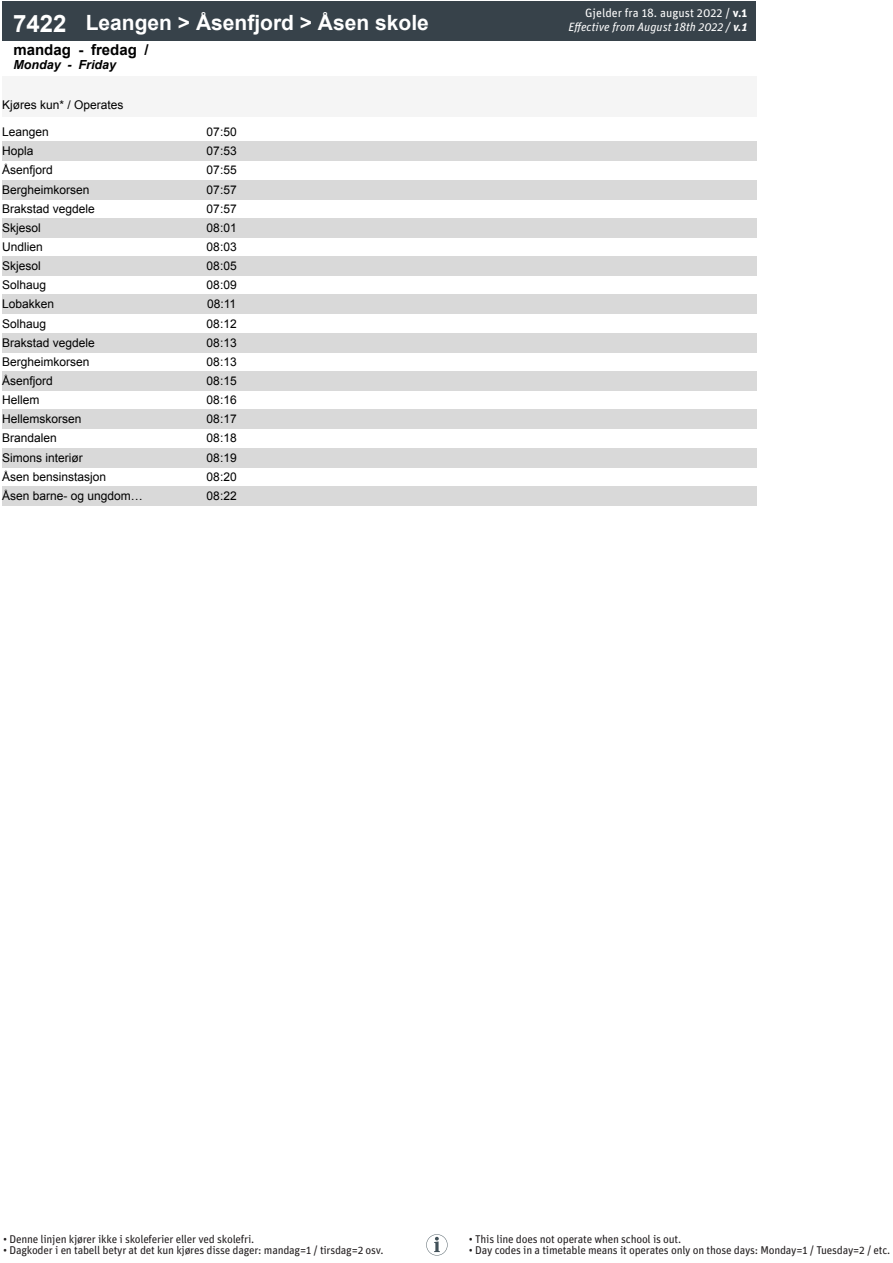
<style>
.page{position:relative;width:893px;height:1263px;background:#fff}
.page>*{position:absolute;margin:0;border:0;box-sizing:border-box;transform-origin:0 0}
.t1{font:700 21px "Arial";color:#fff}
.t2{font:700 15px "Arial";color:#000}
.t3{font:italic 700 12.45px "Arial";color:#000}
.t4{font:12px "Arial";color:#000}
.t5{font:italic 12px/14.4px "Unit Pro";color:#fff;text-align:right}
.t6{font:11.25px "Unit Pro";letter-spacing:-.02em;color:#231f20}
.s1{font-size:24px}
.s2{font-style:normal}
.s3{font-weight:700;font-style:normal}
.s4{font-weight:700}
</style>
<div class="page">
<div style="left:2px;top:77px;width:192px;height:40px;background:#f5f5f5"></div>
<div style="left:194px;top:77px;width:56px;height:40px;background:#f5f5f5"></div>
<div style="left:250px;top:77px;width:56px;height:40px;background:#f5f5f5"></div>
<div style="left:306px;top:77px;width:56px;height:40px;background:#f5f5f5"></div>
<div style="left:362px;top:77px;width:57px;height:40px;background:#f5f5f5"></div>
<div style="left:419px;top:77px;width:56px;height:40px;background:#f5f5f5"></div>
<div style="left:475px;top:77px;width:56px;height:40px;background:#f5f5f5"></div>
<div style="left:531px;top:77px;width:56px;height:40px;background:#f5f5f5"></div>
<div style="left:587px;top:77px;width:57px;height:40px;background:#f5f5f5"></div>
<div style="left:644px;top:77px;width:56px;height:40px;background:#f5f5f5"></div>
<div style="left:700px;top:77px;width:56px;height:40px;background:#f5f5f5"></div>
<div style="left:2px;top:1px;width:76px;height:40px;background:#37424a"></div>
<div style="left:78px;top:1px;width:678px;height:40px;background:#37424a"></div>
<div style="left:2px;top:142px;width:754px;height:19px;background:#d9d9d9"></div>
<div style="left:2px;top:180px;width:754px;height:19px;background:#d9d9d9"></div>
<div style="left:2px;top:218px;width:754px;height:19px;background:#d9d9d9"></div>
<div style="left:2px;top:257px;width:754px;height:19px;background:#d9d9d9"></div>
<div style="left:2px;top:295px;width:754px;height:19px;background:#d9d9d9"></div>
<div style="left:2px;top:333px;width:754px;height:19px;background:#d9d9d9"></div>
<div style="left:2px;top:371px;width:754px;height:20px;background:#d9d9d9"></div>
<div style="left:2px;top:410px;width:754px;height:19px;background:#d9d9d9"></div>
<div style="left:2px;top:448px;width:754px;height:19px;background:#d9d9d9"></div>
<div style="left:2px;top:486px;width:754px;height:19px;background:#d9d9d9"></div>
<svg style="left:426px;top:1234px;width:22px;height:21px"></svg>
<p class="t1" style="left:13px;top:8px;width:417px"><span class="s1">7422</span> Leangen &gt; Åsenfjord &gt; Åsen skole</p>
<p class="t2" style="left:13px;top:39px;width:137px">mandag - fredag /</p>
<p class="t3" style="left:13px;top:56px;width:104px">Monday - Friday</p>
<p class="t4" style="left:2px;top:97px;width:123px">Kjøres kun* / Operates</p>
<p class="t4" style="left:2px;top:124px;width:48px">Leangen</p>
<p class="t4" style="left:207px;top:124px;width:32px">07:50</p>
<p class="t4" style="left:2px;top:143px;width:33px">Hopla</p>
<p class="t4" style="left:207px;top:143px;width:32px">07:53</p>
<p class="t4" style="left:2px;top:162px;width:52px">Åsenfjord</p>
<p class="t4" style="left:207px;top:162px;width:32px">07:55</p>
<p class="t4" style="left:2px;top:181px;width:89px">Bergheimkorsen</p>
<p class="t4" style="left:207px;top:181px;width:32px">07:57</p>
<p class="t4" style="left:2px;top:200px;width:94px">Brakstad vegdele</p>
<p class="t4" style="left:207px;top:200px;width:32px">07:57</p>
<p class="t4" style="left:2px;top:219px;width:40px">Skjesol</p>
<p class="t4" style="left:207px;top:219px;width:32px">08:01</p>
<p class="t4" style="left:2px;top:239px;width:42px">Undlien</p>
<p class="t4" style="left:207px;top:239px;width:32px">08:03</p>
<p class="t4" style="left:2px;top:258px;width:40px">Skjesol</p>
<p class="t4" style="left:207px;top:258px;width:32px">08:05</p>
<p class="t4" style="left:2px;top:277px;width:46px">Solhaug</p>
<p class="t4" style="left:207px;top:277px;width:32px">08:09</p>
<p class="t4" style="left:2px;top:296px;width:54px">Lobakken</p>
<p class="t4" style="left:207px;top:296px;width:31px">08:11</p>
<p class="t4" style="left:2px;top:315px;width:46px">Solhaug</p>
<p class="t4" style="left:207px;top:315px;width:32px">08:12</p>
<p class="t4" style="left:2px;top:334px;width:94px">Brakstad vegdele</p>
<p class="t4" style="left:207px;top:334px;width:32px">08:13</p>
<p class="t4" style="left:2px;top:353px;width:89px">Bergheimkorsen</p>
<p class="t4" style="left:207px;top:353px;width:32px">08:13</p>
<p class="t4" style="left:2px;top:372px;width:52px">Åsenfjord</p>
<p class="t4" style="left:207px;top:372px;width:32px">08:15</p>
<p class="t4" style="left:2px;top:392px;width:39px">Hellem</p>
<p class="t4" style="left:207px;top:392px;width:32px">08:16</p>
<p class="t4" style="left:2px;top:411px;width:81px">Hellemskorsen</p>
<p class="t4" style="left:207px;top:411px;width:32px">08:17</p>
<p class="t4" style="left:2px;top:430px;width:56px">Brandalen</p>
<p class="t4" style="left:207px;top:430px;width:32px">08:18</p>
<p class="t4" style="left:2px;top:449px;width:82px">Simons interiør</p>
<p class="t4" style="left:207px;top:449px;width:32px">08:19</p>
<p class="t4" style="left:2px;top:468px;width:106px">Åsen bensinstasjon</p>
<p class="t4" style="left:207px;top:468px;width:32px">08:20</p>
<p class="t4" style="left:2px;top:487px;width:142px">Åsen barne- og ungdom…</p>
<p class="t4" style="left:207px;top:487px;width:32px">08:22</p>
<p class="t5" style="left:569px;top:5px;width:180px"><span class="s2">Gjelder fra 18. august 2022 /</span> <span class="s3">v.1<br></span>Effective from August 18th 2022 / <span class="s4">v.1</span></p>
<p class="t6" style="left:3px;top:1231px;width:253px">• Denne linjen kjører ikke i skoleferier eller ved skolefri.</p>
<p class="t6" style="left:3px;top:1243px;width:382px">• Dagkoder i en tabell betyr at det kun kjøres disse dager: mandag=1 / tirsdag=2 osv.</p>
<p class="t6" style="left:469px;top:1231px;width:214px">• This line does not operate when school is out.</p>
<p class="t6" style="left:469px;top:1243px;width:423px">• Day codes in a timetable means it operates only on those days: Monday=1 / Tuesday=2 / etc.</p>
</div>
